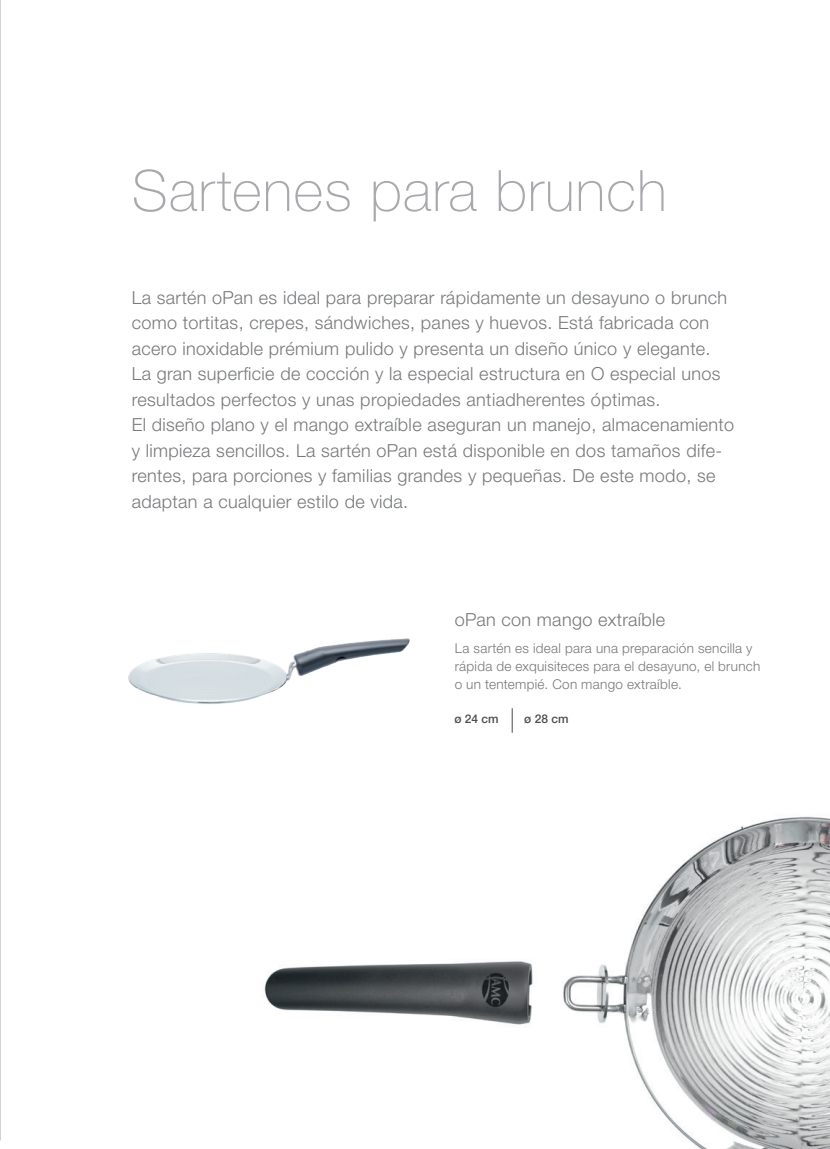
<style>
.page{position:relative;width:830px;height:1149px;background:#fff}
.page>*{position:absolute;margin:0;border:0;box-sizing:border-box;transform-origin:0 0}
.t1{font:100 57px "Helvetica Neue LTW1 G";letter-spacing:.02em;color:#a8a9ad}
.t2{font:300 18px/25.5px "Helvetica Neue LTW1 G";letter-spacing:.02em;color:#76787b}
.t3{font:300 13.5px/18px "Helvetica Neue LTW1 G";letter-spacing:.02em;color:#76787b}
.t4{font:500 12px "Helvetica Neue LTW1 G";color:#4b4c4d}
</style>
<div class="page">
<hr style="left:0;top:0;width:1px;height:1140px;background:#a8a9ad">
<img style="left:264px;top:708px;width:565px;height:440px">
<img style="left:128px;top:638px;width:296px;height:89px">
<svg style="left:511px;top:708px;width:1px;height:24px"></svg>
<h1 class="t1" style="left:132px;top:157px;width:536px">Sartenes para brunch</h1>
<p class="t2" style="left:132px;top:284px;width:603px">La sartén oPan es ideal para preparar rápidamente un desayuno o brunch como tortitas, crepes, sándwiches, panes y huevos. Está fabricada con acero inoxidable prémium pulido y presenta un diseño único y elegante.<br>La gran superficie de cocción y la especial estructura en O especial unos resultados perfectos y unas propiedades antiadherentes óptimas.<br>El diseño plano y el mango extraíble aseguran un manejo, almacenamiento y limpieza sencillos. La sartén oPan está disponible en dos tamaños dife&shy;rentes, para porciones y familias grandes y pequeñas. De este modo, se adaptan a cualquier estilo de vida.</p>
<p class="t2" style="left:454px;top:607px;width:212px">oPan con mango extraíble</p>
<p class="t3" style="left:454px;top:638px;width:307px">La sartén es ideal para una preparación sencilla y rápida de exquisiteces para el desayuno, el brunch o un tentempié. Con mango extraíble.</p>
<p class="t4" style="left:454px;top:711px;width:46px">ø 24 cm</p>
<p class="t4" style="left:524px;top:711px;width:46px">ø 28 cm</p>
</div>
